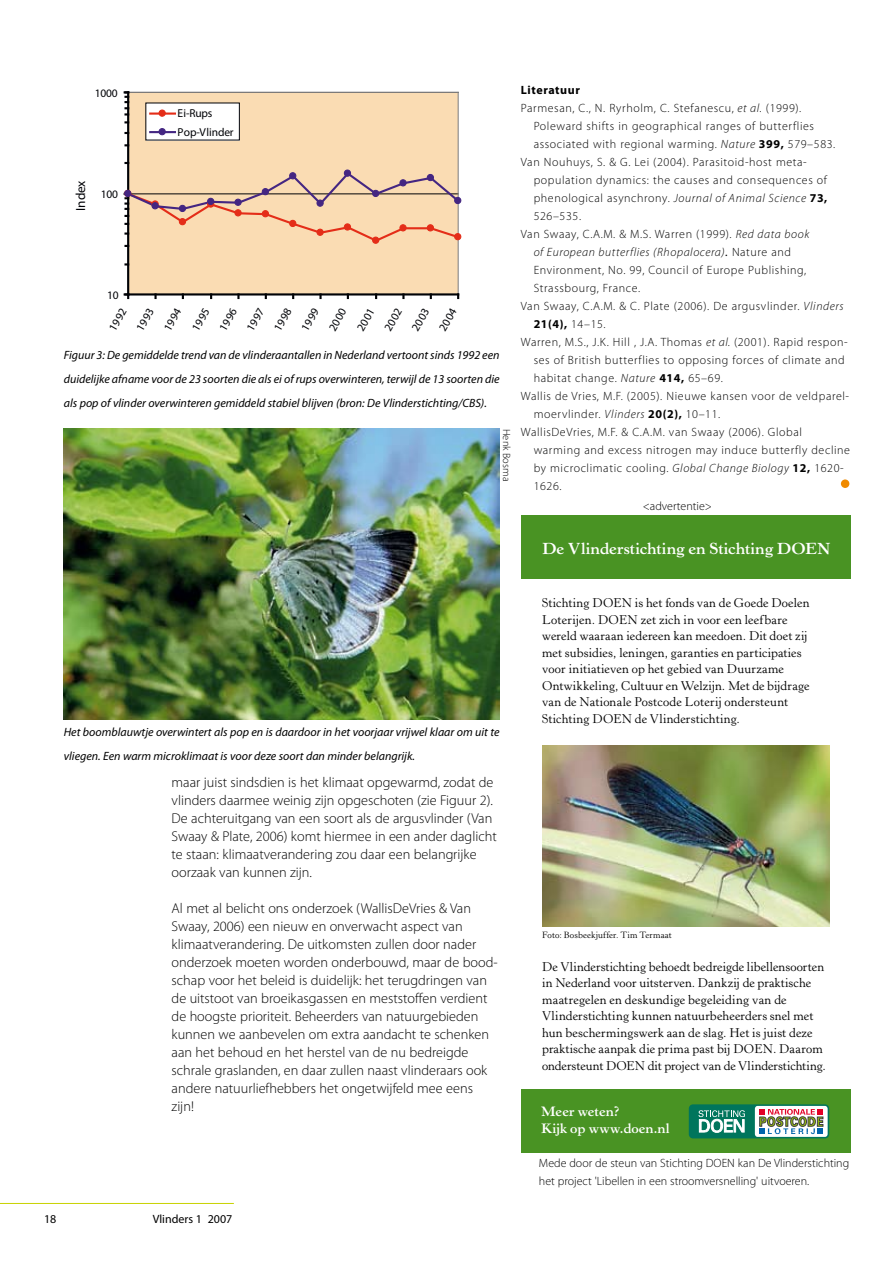
<style>
.page{position:relative;width:893px;height:1263px;background:#fff}
.page>*{position:absolute;margin:0;border:0;box-sizing:border-box;transform-origin:0 0}
.t1{font:700 15.9px "Horley Old Style MT Std";color:#fff}
.t2{font:300 14.25px/18px "Myriad Pro";color:#000}
.t3{font:700 13.5px/16.5px "Horley Old Style MT Std";letter-spacing:.005em;color:#fff}
.t4{font:13.2px "Myriad Pro";letter-spacing:-.01em;color:#000206}
.t5{font:12.6px/16.5px "Horley Old Style MT Std";letter-spacing:.01em;color:#000}
.t6{font:300 12px "Myriad Pro";letter-spacing:.05em;color:#000}
.t7{font:italic 12px/24px "Myriad Pro";color:#000}
.t8{font:300 12px/18px "Myriad Pro";color:#000}
.t9{font:italic 300 12px "Myriad Pro";letter-spacing:.05em;color:#000}
.t10{font:700 12px "Myriad Pro";letter-spacing:.05em;color:#000}
.t11{font:12px "Myriad Pro";color:#000}
.t12{font:11.4px/18.5px "Myriad Pro";letter-spacing:-.015em;color:#000206}
.t13{font:300 10.5px "Myriad Pro";color:#000}
.t14{font:9px "Horley Old Style MT Std";letter-spacing:.02em;color:#000}
.s1{font-style:italic}
.s2{font-weight:700}
.s3{font-weight:400}
.s4{font-style:normal}
.s5{font-weight:300}
</style>
<div class="page">
<hr style="left:0;top:1203px;width:234px;height:1px;background:#c8d200">
<img style="left:64px;top:429px;width:436px;height:290px">
<div style="left:128px;top:92px;width:330px;height:202px;background:#fadcb3"></div>
<hr style="left:128px;top:92px;width:330px;height:1px;background:#838180">
<hr style="left:458px;top:92px;width:1px;height:202px;background:#838180">
<hr style="left:127px;top:92px;width:2px;height:202px;background:#000206">
<svg style="left:125px;top:91px;width:3px;height:32px"></svg>
<hr style="left:128px;top:293px;width:330px;height:2px;background:#000206">
<svg style="left:125px;top:293px;width:4px;height:5px"></svg>
<div style="left:344px;top:169px;width:7px;height:8px;border:1px solid #442682;border-radius:50%"></div>
<svg style="left:125px;top:171px;width:336px;height:76px"></svg>
<div style="left:399px;top:179px;width:8px;height:7px;border:1px solid #442682;border-radius:50%"></div>
<div style="left:427px;top:174px;width:6px;height:7px;background:#442682;border-radius:50%"></div>
<div style="left:427px;top:174px;width:7px;height:7px;border:1px solid #442682;border-radius:50%"></div>
<div style="left:455px;top:197px;width:6px;height:7px;background:#442682;border-radius:50%"></div>
<div style="left:454px;top:197px;width:7px;height:7px;border:1px solid #442682;border-radius:50%"></div>
<div style="left:146px;top:103px;width:93px;height:37px;background:#fff"></div>
<hr style="left:150px;top:113px;width:25px;height:2px;background:#e42d18">
<div style="left:159px;top:110px;width:7px;height:7px;border:1px solid #e42d18;border-radius:50%"></div>
<hr style="left:150px;top:131px;width:25px;height:2px;background:#442682">
<div style="left:159px;top:128px;width:7px;height:7px;border:1px solid #442682;border-radius:50%"></div>
<div style="left:841px;top:479px;width:8px;height:9px;background:#f08a00;border-radius:50%"></div>
<div style="left:521px;top:515px;width:329px;height:64px;background:#499323"></div>
<div style="left:521px;top:1089px;width:329px;height:64px;background:#499323"></div>
<div style="left:689px;top:1104px;width:140px;height:34px;background:#00755c;border-radius:4px"></div>
<div style="left:755px;top:1106px;width:73px;height:31px;background:#fff;border-radius:3px"></div>
<svg style="left:759px;top:1109px;width:64px;height:25px"></svg>
<svg style="left:698px;top:1110px;width:47px;height:23px"></svg>
<img style="left:542px;top:745px;width:287px;height:181px">
<p class="t12" style="left:95px;top:84px;width:24px">1000</p>
<p class="t4" style="left:73px;top:211px;width:32px;rotate:-90deg">Index</p>
<p class="t12" style="left:101px;top:185px;width:19px">100</p>
<p class="t12" style="left:178px;top:104px;width:58px">Ei-Rups<br>Pop-Vlinder</p>
<p class="t12" style="left:107px;top:286px;width:13px">10</p>
<p class="t12" style="left:104px;top:325px;width:25px;rotate:-60deg">1992</p>
<p class="t12" style="left:131px;top:325px;width:25px;rotate:-60deg">1993</p>
<p class="t12" style="left:159px;top:325px;width:25px;rotate:-60deg">1994</p>
<p class="t12" style="left:187px;top:325px;width:25px;rotate:-60deg">1995</p>
<p class="t12" style="left:214px;top:325px;width:25px;rotate:-60deg">1996</p>
<p class="t12" style="left:241px;top:325px;width:25px;rotate:-60deg">1997</p>
<p class="t12" style="left:269px;top:325px;width:25px;rotate:-60deg">1998</p>
<p class="t12" style="left:296px;top:325px;width:25px;rotate:-60deg">1999</p>
<p class="t12" style="left:324px;top:325px;width:25px;rotate:-60deg">2000</p>
<p class="t12" style="left:352px;top:325px;width:25px;rotate:-60deg">2001</p>
<p class="t12" style="left:379px;top:325px;width:25px;rotate:-60deg">2002</p>
<p class="t12" style="left:406px;top:325px;width:25px;rotate:-60deg">2003</p>
<p class="t12" style="left:434px;top:325px;width:25px;rotate:-60deg">2004</p>
<p class="t7" style="left:64px;top:343px;width:437px;text-align:justify">Figuur 3: De gemiddelde trend van de vlinderaantallen in Nederland vertoont sinds 1992 een duidelijke afname voor de 23 soorten die als ei of rups overwinteren, terwijl de 13 soorten die als pop of vlinder overwinteren gemiddeld stabiel blijven (bron: De Vlinderstichting/CBS).</p>
<p class="t13" style="left:513px;top:429px;width:54px;rotate:90deg">Henk Bosma</p>
<p class="t10" style="left:521px;top:82px;width:61px">Literatuur</p>
<p class="t6" style="left:521px;top:101px;width:282px">Parmesan, C., N. Ryrholm, C. Stefanescu, <span class="s1">et al.</span> (1999).</p>
<p class="t6" style="left:534px;top:119px;width:282px">Poleward shifts in geographical ranges of butterflies</p>
<p class="t6" style="left:534px;top:137px;width:303px">associated with regional warming. <span class="s1">Nature</span> <span class="s2">399,</span> 579–583.</p>
<p class="t6" style="left:521px;top:155px;width:287px">Van Nouhuys, S. &amp; G. Lei (2004). Parasitoid-host meta-</p>
<p class="t6" style="left:534px;top:173px;width:295px">population dynamics: the causes and consequences of</p>
<p class="t6" style="left:534px;top:191px;width:295px">phenological asynchrony. <span class="s1">Journal of Animal Science</span> <span class="s2">73,</span></p>
<p class="t6" style="left:534px;top:209px;width:49px">526–535.</p>
<p class="t6" style="left:521px;top:227px;width:290px">Van Swaay, C.A.M. &amp; M.S. Warren (1999). <span class="s1">Red data book</span></p>
<p class="t9" style="left:534px;top:245px;width:259px">of European butterflies (Rhopalocera)<span class="s3">.</span> <span class="s4">Nature and</span></p>
<p class="t6" style="left:534px;top:263px;width:274px">Environment, No. 99, Council of Europe Publishing,</p>
<p class="t6" style="left:534px;top:281px;width:108px">Strassbourg, France.</p>
<p class="t6" style="left:521px;top:299px;width:324px">Van Swaay, C.A.M. &amp; C. Plate (2006). De argusvlinder. <span class="s1">Vlinders</span></p>
<p class="t10" style="left:534px;top:316px;width:74px">21(4), <span class="s5">14–15.</span></p>
<p class="t6" style="left:521px;top:335px;width:328px">Warren, M.S., J.K. Hill , J.A. Thomas <span class="s1">et al.</span> (2001). Rapid respon-</p>
<p class="t6" style="left:534px;top:353px;width:313px">ses of British butterflies to opposing forces of climate and</p>
<p class="t6" style="left:534px;top:371px;width:191px">habitat change. <span class="s1">Nature</span> <span class="s2">414,</span> 65–69.</p>
<p class="t6" style="left:521px;top:389px;width:330px">Wallis de Vries, M.F. (2005). Nieuwe kansen voor de veldparel-</p>
<p class="t6" style="left:534px;top:407px;width:188px">moervlinder. <span class="s1">Vlinders</span> <span class="s2">20(2),</span> 10–11.</p>
<p class="t6" style="left:521px;top:425px;width:283px">WallisDeVries, M.F. &amp; C.A.M. van Swaay (2006). Global</p>
<p class="t6" style="left:534px;top:443px;width:318px">warming and excess nitrogen may induce butterfly decline</p>
<p class="t6" style="left:534px;top:461px;width:312px">by microclimatic cooling. <span class="s1">Global Change Biology</span> <span class="s2">12,</span> 1620-</p>
<p class="t6" style="left:534px;top:479px;width:29px">1626.</p>
<p class="t8" style="left:643px;top:497px;width:71px">&lt;advertentie&gt;</p>
<h1 class="t1" style="left:542px;top:538px;width:290px">De Vlinderstichting en Stichting DOEN</h1>
<p class="t7" style="left:64px;top:720px;width:437px">Het boomblauwtje overwintert als pop en is daardoor in het voorjaar vrijwel klaar om uit te vliegen. Een warm microklimaat is voor deze soort dan minder belangrijk.</p>
<p class="t2" style="left:172px;top:773px;width:327px">maar juist sindsdien is het klimaat opgewarmd, zodat de vlinders daarmee weinig zijn opgeschoten (zie Figuur 2).<br>De achteruitgang van een soort als de argusvlinder (Van Swaay &amp; Plate, 2006) komt hiermee in een ander daglicht te staan: klimaatverandering zou daar een belangrijke oorzaak van kunnen zijn.</p>
<p class="t2" style="left:172px;top:899px;width:328px">Al met al belicht ons onderzoek (WallisDeVries &amp; Van Swaay, 2006) een nieuw en onverwacht aspect van klimaatverandering. De uitkomsten zullen door nader onderzoek moeten worden onderbouwd, maar de bood&shy;schap voor het beleid is duidelijk: het terugdringen van de uitstoot van broeikasgassen en meststoffen verdient de hoogste prioriteit. Beheerders van natuurgebieden kunnen we aanbevelen om extra aandacht te schenken aan het behoud en het herstel van de nu bedreigde schrale graslanden, en daar zullen naast vlinderaars ook andere natuurliefhebbers het ongetwijfeld mee eens zijn!</p>
<p class="t11" style="left:44px;top:1211px;width:14px">18</p>
<p class="t11" style="left:153px;top:1211px;width:81px">Vlinders 1 2007</p>
<p class="t5" style="left:542px;top:595px;width:269px">Stichting DOEN is het fonds van de Goede Doelen Loterijen. DOEN zet zich in voor een leefbare wereld waaraan iedereen kan meedoen. Dit doet zij met subsidies, leningen, garanties en participaties voor initiatieven op het gebied van Duurzame Ontwikkeling, Cultuur en Welzijn. Met de bijdrage van de Nationale Postcode Loterij ondersteunt Stichting DOEN de Vlinderstichting.</p>
<p class="t14" style="left:542px;top:929px;width:131px">Foto: Bosbeekjuffer. Tim Termaat</p>
<p class="t5" style="left:542px;top:958px;width:285px">De Vlinderstichting behoedt bedreigde libellensoorten in Nederland voor uitsterven. Dankzij de praktische maatregelen en deskundige begeleiding van de Vlinderstichting kunnen natuurbeheerders snel met hun beschermingswerk aan de slag. Het is juist deze praktische aanpak die prima past bij DOEN. Daarom ondersteunt DOEN dit project van de Vlinderstichting.</p>
<p class="t3" style="left:541px;top:1103px;width:130px">Meer weten?<br>Kijk op www.doen.nl</p>
<p class="t8" style="left:539px;top:1153px;width:312px">Mede door de steun van Stichting DOEN kan De Vlinder-stichting het project 'Libellen in een stroomversnelling' uitvoeren.</p>
</div>
